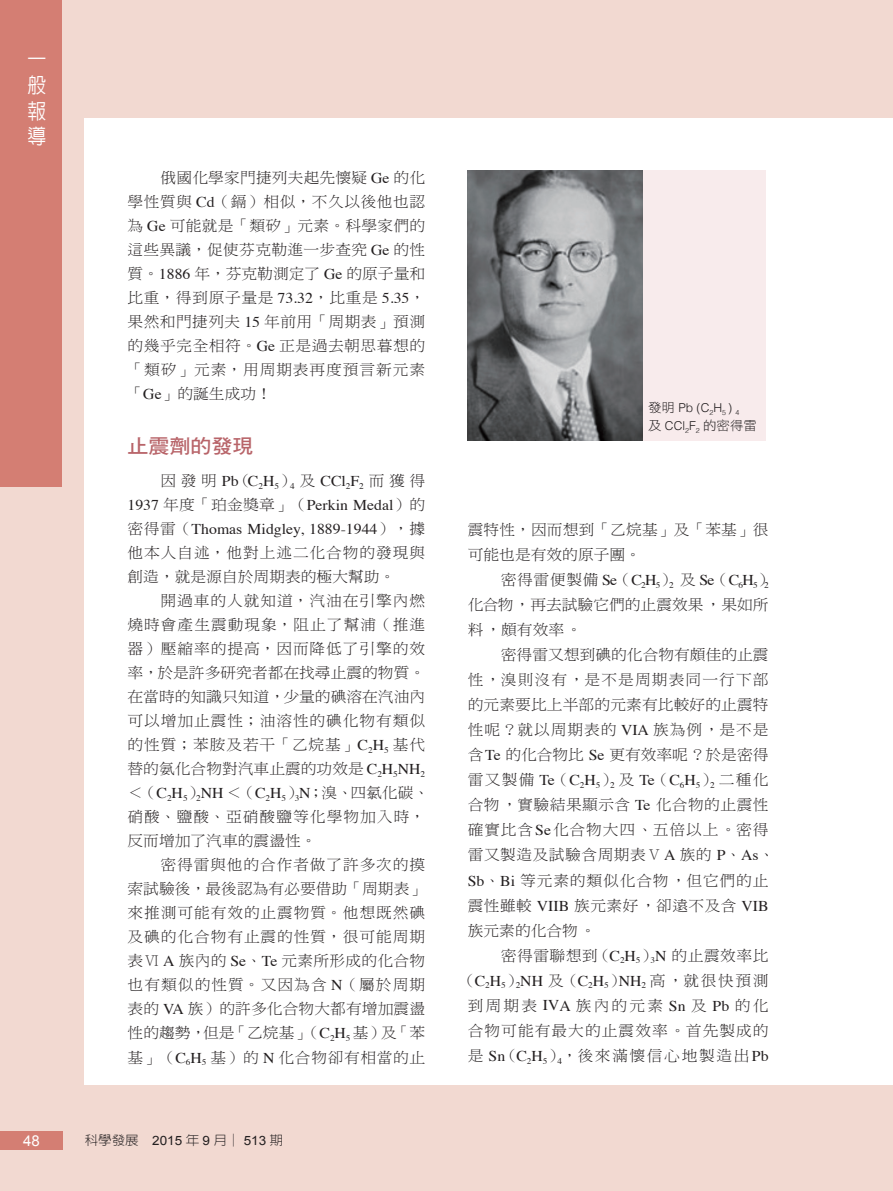
<style>
.page{position:relative;width:893px;height:1191px;background:#f2d9d1}
.page>*{position:absolute;margin:0;border:0;box-sizing:border-box;transform-origin:0 0}
.t1{font:500 21px/25.7px "AR New Hei B5";color:#fff;text-align:justify;scale:.9 1}
.t2{font:19.95px "DF Hei Std W7";color:#b86469;scale:1.05 1}
.t3{font:15px/24px "DF Ming Std W3";letter-spacing:.035em;color:#231f20;text-align:justify;scale:1.05 1}
.t4{font:15px/24px "DF Ming Std W3";letter-spacing:.055em;color:#231f20;scale:1.05 1}
.t5{font:15px/25px "DF Ming Std W3";letter-spacing:.065em;color:#231f20;text-align:right;scale:1.05 1}
.t6{font:15px/25px "DF Ming Std W3";color:#231f20;scale:1.05 1}
.t7{font:15px/24px "Times";color:#231f20;scale:1.05 1}
.t8{font:15px "Arial";color:#fff}
.t9{font:300 12.9px "AR New Hei B5";color:#231f20;scale:1.05 1}
.t10{font:12.9px "DF Hei Std W3";color:#231f20;scale:1.05 1}
.t11{font:300 12.3px "Helvetica";color:#231f20}
.s1{font-family:"Times"}
.s2{font-family:"DF Ming Std W3"}
.s3{font-family:"Arial";font-weight:400}
.s4{font-family:"DF Hei Std W3";font-weight:400;font-size:12.9px}
.s5{font-family:"Helvetica";font-weight:300;font-size:12.3px}
</style>
<div class="page">
<div style="left:85px;top:118px;width:808px;height:966px;background:#fff"></div>
<div style="left:0;top:1131px;width:62px;height:18px;background:#d47e73"></div>
<div style="left:0;top:0;width:62px;height:487px;background:#d47e73"></div>
<div style="left:468px;top:170px;width:297px;height:271px;background:#f8ebec"></div>
<img style="left:468px;top:170px;width:174px;height:271px">
<h1 class="t1" style="left:28px;top:47px;width:22px">一般報導</h1>
<p class="t8" style="left:23px;top:1131px;width:18px">48</p>
<p class="t3" style="left:128px;top:166px;width:285px;text-indent:33px">俄國化學家門捷列夫起先懷疑 <span class="s1">Ge</span> 的化學性質與 <span class="s1">Cd</span>（鎘）相似，不久以後他也認為 <span class="s1">Ge</span> 可能就是「類矽」元素。科學家們的這些異議，促使芬克勒進一步查究 <span class="s1">Ge</span> 的性質。<span class="s1">1886</span> 年，芬克勒測定了 <span class="s1">Ge</span> 的原子量和比重，得到原子量是 <span class="s1">73.32</span>，比重是 <span class="s1">5.35</span>，果然和門捷列夫 <span class="s1">15</span> 年前用「周期表」預測的幾乎完全相符。<span class="s1">Ge</span> 正是過去朝思暮想的「類矽」元素，用周期表再度預言新元素「<span class="s1">Ge</span>」的誕生成功！</p>
<h2 class="t2" style="left:128px;top:435px;width:121px">止震劑的發現</h2>
<p class="t3" style="left:161px;top:468px;width:254px">因發明 <span class="s1">Pb</span>（<span class="s1">C</span><sub>2</sub><span class="s1">H</span><sub>5</sub>）<sub>4</sub> 及 <span class="s1">CCl</span><sub>2</sub><span class="s1">F</span><sub>2</sub> 而獲得</p>
<p class="t7" style="left:128px;top:492px;width:285px">1937 <span class="s2">年度「珀金獎章」（</span>Perkin Medal<span class="s2">）的密得雷（</span>Thomas Midgley, 1889-1944<span class="s2">），據</span></p>
<p class="t4" style="left:128px;top:540px;width:285px">他本人自述，他對上述二化合物的發現與創造，就是源自於周期表的極大幫助。</p>
<p class="t4" style="left:128px;top:588px;width:289px;text-indent:33px">開過車的人就知道，汽油在引擎內燃燒時會產生震動現象，阻止了幫浦（推進器）壓縮率的提高，因而降低了引擎的效率，於是許多研究者都在找尋止震的物質。在當時的知識只知道，少量的碘溶在汽油內可以增加止震性；油溶性的碘化物有類似的性質；苯胺及若干「乙烷基」<span class="s1">C</span><sub>2</sub><span class="s1">H</span><sub>5</sub> 基代替的氨化合物對汽車止震的功效是 <span class="s1">C</span><sub>2</sub><span class="s1">H</span><sub>5</sub><span class="s1">NH</span><sub>2</sub>＜（<span class="s1">C</span><sub>2</sub><span class="s1">H</span><sub>5</sub>）<sub>2</sub><span class="s1">NH</span> ＜（<span class="s1">C</span><sub>2</sub><span class="s1">H</span><sub>5</sub>）<sub>3</sub><span class="s1">N</span>；溴、四氯化碳、硝酸、鹽酸、亞硝酸鹽等化學物加入時，反而增加了汽車的震盪性。</p>
<p class="t3" style="left:128px;top:852px;width:285px;text-indent:33px">密得雷與他的合作者做了許多次的摸索試驗後，最後認為有必要借助「周期表」來推測可能有效的止震物質。他想既然碘及碘的化合物有止震的性質，很可能周期表Ⅵ <span class="s1">A</span> 族內的 <span class="s1">Se</span>、<span class="s1">Te</span> 元素所形成的化合物也有類似的性質。又因為含 <span class="s1">N</span>（屬於周期表的 <span class="s1">VA</span> 族）的許多化合物大都有增加震盪性的趨勢，但是「乙烷基」（<span class="s1">C</span><sub>2</sub><span class="s1">H</span><sub>5</sub> 基）及「苯基」（<span class="s1">C</span><sub>6</sub><span class="s1">H</span><sub>5</sub> 基）的 <span class="s1">N</span> 化合物卻有相當的止</p>
<p class="t9" style="left:85px;top:1133px;width:190px">科學發展 <span class="s3">2015</span> 年 <span class="s3">9</span> 月│ <span class="s3">513</span> 期</p>
<p class="t11" style="left:648px;top:397px;width:93px"><span class="s4">發明</span> Pb (C<sub>2</sub>H<sub>5</sub> ) <sub>4</sub></p>
<p class="t10" style="left:648px;top:419px;width:105px">及 <span class="s5">CCl</span><sub>2</sub><span class="s5">F</span><sub>2</sub> 的密得雷</p>
<p class="t6" style="left:468px;top:516px;width:288px">震特性，因而想到「乙烷基」及「苯基」很可能也是有效的原子團。</p>
<p class="t6" style="left:468px;top:567px;width:292px;text-indent:33px">密得雷便製備 <span class="s1">Se</span>（<span class="s1">C</span><sub>2</sub><span class="s1">H</span><sub>5</sub>）<sub>2</sub> 及 <span class="s1">Se</span>（<span class="s1">C</span><sub>6</sub><span class="s1">H</span><sub>5</sub>）<sub>2</sub>化合物，再去試驗它們的止震效果，果如所料，頗有效率。</p>
<p class="t3" style="left:468px;top:642px;width:294px;line-height:25px;text-align:left;text-indent:33px">密得雷又想到碘的化合物有頗佳的止震性，溴則沒有，是不是周期表同一行下部的元素要比上半部的元素有比較好的止震特性呢？就以周期表的 <span class="s1">VIA</span> 族為例，是不是含<span class="s1">Te</span> 的化合物比 <span class="s1">Se</span> 更有效率呢？於是密得雷又製備 <span class="s1">Te</span>（<span class="s1">C</span><sub>2</sub><span class="s1">H</span><sub>5</sub>）<sub>2</sub> 及 <span class="s1">Te</span>（<span class="s1">C</span><sub>6</sub><span class="s1">H</span><sub>5</sub>）<sub>2</sub> 二種化合物，實驗結果顯示含 <span class="s1">Te</span> 化合物的止震性確實比含<span class="s1">Se</span>化合物大四、五倍以上。密得雷又製造及試驗含周期表Ⅴ<span class="s1">A</span> 族的 <span class="s1">P</span>、<span class="s1">As</span>、<br><span class="s1">Sb</span>、<span class="s1">Bi</span> 等元素的類似化合物，但它們的止震性雖較 <span class="s1">VIIB</span> 族元素好，卻遠不及含 <span class="s1">VIB</span>族元素的化合物。</p>
<p class="t5" style="left:460px;top:942px;width:296px">密得雷聯想到（<span class="s1">C</span><sub>2</sub><span class="s1">H</span><sub>5</sub>）<sub>3</sub><span class="s1">N</span> 的止震效率比（<span class="s1">C</span><sub>2</sub><span class="s1">H</span><sub>5</sub>）<sub>2</sub><span class="s1">NH</span> 及（<span class="s1">C</span><sub>2</sub><span class="s1">H</span><sub>5</sub>）<span class="s1">NH</span><sub>2</sub> 高，就很快預測到周期表 <span class="s1">ⅣA</span> 族內的元素 <span class="s1">Sn</span> 及 <span class="s1">Pb</span> 的化合物可能有最大的止震效率。首先製成的是 <span class="s1">Sn</span>（<span class="s1">C</span><sub>2</sub><span class="s1">H</span><sub>5</sub>）<sub>4</sub>，後來滿懷信心地製造出<span class="s1">Pb</span></p>
</div>
